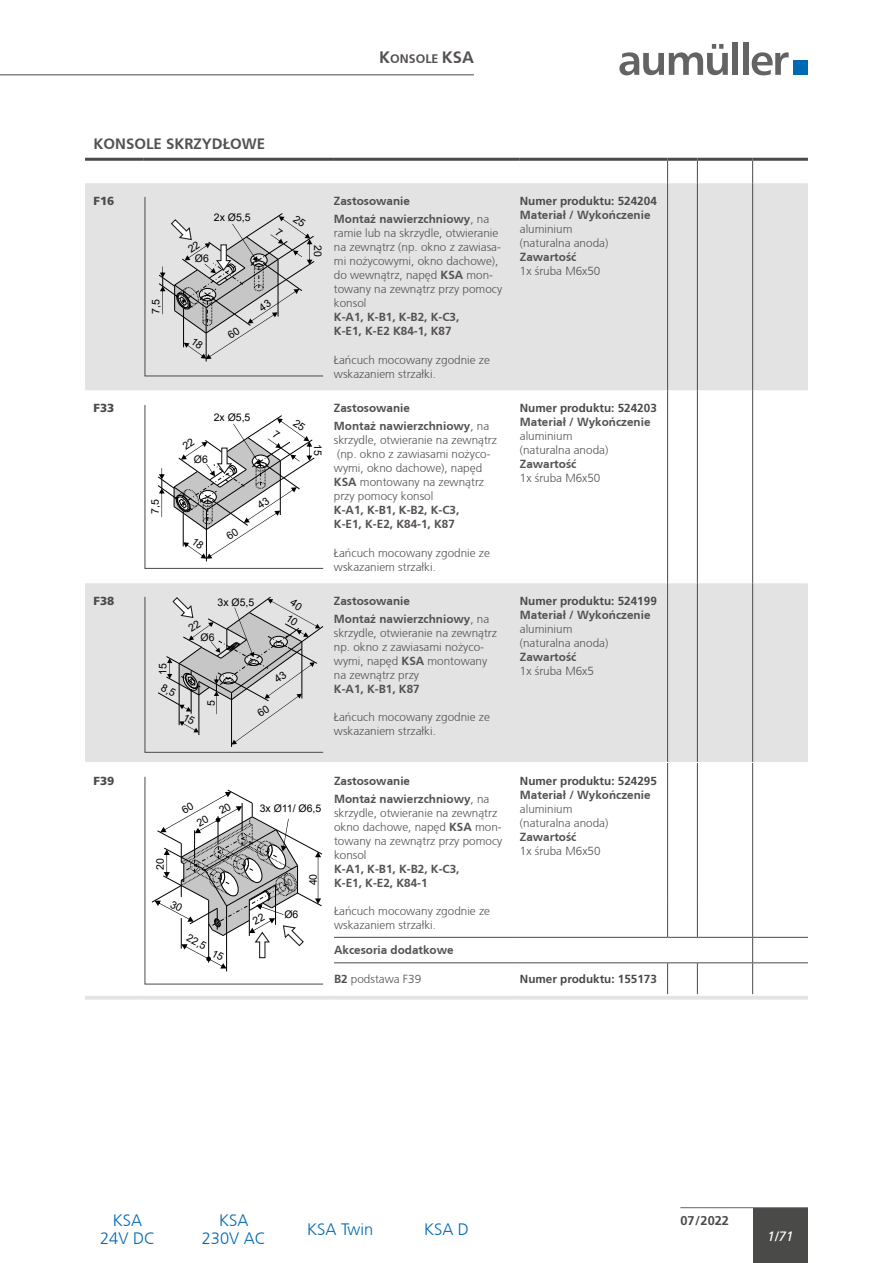
<style>
.page{position:relative;width:893px;height:1263px;background:#fff}
.page>*{position:absolute;margin:0;border:0;box-sizing:border-box;transform-origin:0 0}
.t1{font:300 16.5px/18px "Frutiger CE";color:#0069b4;text-align:center}
.t2{font:700 15px "Frutiger CE";color:#555152}
.t3{font:italic 13.5px "Frutiger LT";color:#fff}
.t4{font:700 12.75px "Frutiger LT Std";color:#4a4a49}
.t5{font:700 12.3px "Frutiger CE";color:#555152}
.t6{font:300 11.7px/14.1px "Frutiger CE";color:#555152}
.t7{font:700 11.7px/18.3px "Frutiger CE";color:#555152}
.t8{font:700 11.7px "Frutiger LT Std";color:#4a4a49}
.t9{font:900 11.7px "Frutiger LT Std";color:#4a4a49}
.t10{font:10.5px/15.3px "Arial";color:#000;text-align:center}
.s1{font-size:16.5px}
.s2{color:#4e4e50}
.s3{font-weight:300}
.s4{font-weight:700}
</style>
<div class="page">
<div style="left:753px;top:1208px;width:55px;height:55px;background:#4a4a49"></div>
<hr style="left:0;top:74px;width:474px;height:1px;background:#4a4a49">
<svg style="left:619px;top:44px;width:109px;height:31px"></svg>
<div style="left:733px;top:43px;width:5px;height:32px;background:#646363"></div>
<div style="left:743px;top:43px;width:5px;height:32px;background:#646363"></div>
<svg style="left:752px;top:52px;width:37px;height:23px"></svg>
<div style="left:793px;top:60px;width:15px;height:15px;background:#0069b4"></div>
<hr style="left:680px;top:1207px;width:128px;height:1px;background:#646363">
<hr style="left:85px;top:996px;width:723px;height:3px;background:#e3e3e3">
<hr style="left:667px;top:763px;width:1px;height:139px;background:#4a4a49">
<hr style="left:697px;top:763px;width:1px;height:139px;background:#4a4a49">
<hr style="left:752px;top:763px;width:1px;height:139px;background:#4a4a49">
<hr style="left:667px;top:902px;width:1px;height:35px;background:#4a4a49">
<hr style="left:697px;top:902px;width:1px;height:35px;background:#4a4a49">
<hr style="left:752px;top:902px;width:1px;height:35px;background:#4a4a49">
<hr style="left:334px;top:937px;width:186px;height:1px;background:#4a4a49">
<hr style="left:520px;top:937px;width:148px;height:1px;background:#4a4a49">
<svg style="left:668px;top:937px;width:29px;height:1px"></svg>
<hr style="left:697px;top:937px;width:56px;height:1px;background:#4a4a49">
<hr style="left:753px;top:937px;width:55px;height:1px;background:#4a4a49">
<svg style="left:752px;top:938px;width:1px;height:24px"></svg>
<hr style="left:334px;top:962px;width:186px;height:1px;background:#4a4a49">
<hr style="left:520px;top:962px;width:148px;height:1px;background:#4a4a49">
<svg style="left:668px;top:962px;width:29px;height:1px"></svg>
<hr style="left:667px;top:963px;width:1px;height:31px;background:#4a4a49">
<hr style="left:697px;top:962px;width:56px;height:1px;background:#4a4a49">
<hr style="left:697px;top:963px;width:1px;height:31px;background:#4a4a49">
<hr style="left:753px;top:962px;width:55px;height:1px;background:#4a4a49">
<hr style="left:752px;top:963px;width:1px;height:31px;background:#4a4a49">
<svg style="left:85px;top:183px;width:723px;height:579px;fill:#e3e3e3"></svg>
<hr style="left:85px;top:158px;width:59px;height:3px;background:#4a4a49">
<hr style="left:144px;top:158px;width:190px;height:3px;background:#4a4a49">
<hr style="left:334px;top:158px;width:186px;height:3px;background:#4a4a49">
<hr style="left:520px;top:158px;width:148px;height:3px;background:#4a4a49">
<hr style="left:668px;top:158px;width:29px;height:3px;background:#4a4a49">
<hr style="left:697px;top:158px;width:56px;height:3px;background:#4a4a49">
<hr style="left:753px;top:158px;width:55px;height:3px;background:#4a4a49">
<svg style="left:85px;top:159px;width:723px;height:24px"></svg>
<hr style="left:667px;top:183px;width:1px;height:207px;background:#4a4a49">
<hr style="left:697px;top:183px;width:1px;height:207px;background:#4a4a49">
<hr style="left:752px;top:183px;width:1px;height:207px;background:#4a4a49">
<hr style="left:667px;top:390px;width:1px;height:193px;background:#4a4a49">
<hr style="left:697px;top:390px;width:1px;height:193px;background:#4a4a49">
<hr style="left:752px;top:390px;width:1px;height:193px;background:#4a4a49">
<hr style="left:667px;top:583px;width:1px;height:179px;background:#4a4a49">
<hr style="left:697px;top:583px;width:1px;height:179px;background:#4a4a49">
<hr style="left:752px;top:583px;width:1px;height:179px;background:#4a4a49">
<svg style="left:144px;top:196px;width:180px;height:181px;background:#d0d0d0"></svg>
<svg style="left:144px;top:404px;width:180px;height:165px"></svg>
<svg style="left:144px;top:596px;width:180px;height:157px;background:#cdcdcd"></svg>
<svg style="left:144px;top:776px;width:180px;height:209px"></svg>
<p class="t5" style="left:379px;top:52px;width:96px"><span class="s1">K</span>ONSOLE <span class="s1">KSA</span></p>
<p class="t2" style="left:94px;top:135px;width:173px">KONSOLE SKRZYDŁOWE</p>
<p class="t9" style="left:94px;top:194px;width:22px">F16</p>
<p class="t7" style="left:334px;top:191px;width:157px"><span class="s2">Zastosowanie<br></span>Montaż nawierzchniowy<span class="s3">, na</span></p>
<p class="t6" style="left:334px;top:226px;width:170px">ramie lub na skrzydle, otwieranie na zewnątrz (np. okno z zawiasa&shy;mi nożycowymi, okno dachowe), do wewnątrz, napęd <span class="s4">KSA</span> mon&shy;towany na zewnątrz przy pomocy konsol</p>
<p class="t7" style="left:334px;top:310px;width:127px;line-height:14.1px">K-A1, K-B1, K-B2, K-C3,<br>K-E1, K-E2 K84-1, K87</p>
<p class="t6" style="left:334px;top:352px;width:158px">Łańcuch mocowany zgodnie ze wskazaniem strzałki.</p>
<p class="t10" style="left:214px;top:209px;width:38px">2x Ø5,5</p>
<p class="t10" style="left:326px;top:245px;width:13px;rotate:90deg">20</p>
<p class="t10" style="left:195px;top:251px;width:16px">Ø6</p>
<p class="t10" style="left:148px;top:314px;width:16px;rotate:-90deg">7,5</p>
<p class="t9" style="left:94px;top:401px;width:22px">F33</p>
<p class="t7" style="left:334px;top:398px;width:157px"><span class="s2">Zastosowanie<br></span>Montaż nawierzchniowy<span class="s3">, na</span></p>
<p class="t6" style="left:334px;top:433px;width:165px">skrzydle, otwieranie na zewnątrz (np. okno z zawiasami nożyco&shy;wymi, okno dachowe), napęd<br><span class="s4">KSA</span> montowany na zewnątrz przy pomocy konsol</p>
<p class="t7" style="left:334px;top:503px;width:127px;line-height:14.1px">K-A1, K-B1, K-B2, K-C3,<br>K-E1, K-E2, K84-1, K87</p>
<p class="t6" style="left:334px;top:545px;width:158px">Łańcuch mocowany zgodnie ze wskazaniem strzałki.</p>
<p class="t10" style="left:214px;top:410px;width:38px">2x Ø5,5</p>
<p class="t10" style="left:326px;top:444px;width:13px;rotate:90deg">15</p>
<p class="t10" style="left:194px;top:452px;width:16px">Ø6</p>
<p class="t10" style="left:147px;top:514px;width:16px;rotate:-90deg">7,5</p>
<p class="t9" style="left:94px;top:594px;width:22px">F38</p>
<p class="t7" style="left:334px;top:591px;width:157px"><span class="s2">Zastosowanie<br></span>Montaż nawierzchniowy<span class="s3">, na</span></p>
<p class="t6" style="left:334px;top:626px;width:165px">skrzydle, otwieranie na zewnątrz np. okno z zawiasami nożyco&shy;wymi, napęd <span class="s4">KSA</span> montowany na zewnątrz przy</p>
<p class="t7" style="left:334px;top:680px;width:87px">K-A1, K-B1, K87</p>
<p class="t6" style="left:334px;top:710px;width:158px">Łańcuch mocowany zgodnie ze wskazaniem strzałki.</p>
<p class="t10" style="left:218px;top:595px;width:38px">3x Ø5,5</p>
<p class="t10" style="left:296px;top:595px;width:18px;rotate:34deg">40<br>10</p>
<p class="t10" style="left:200px;top:630px;width:16px">Ø6</p>
<p class="t10" style="left:155px;top:675px;width:13px;rotate:-90deg">15</p>
<p class="t10" style="left:203px;top:706px;width:7px;rotate:-90deg">5</p>
<p class="t9" style="left:94px;top:773px;width:22px">F39</p>
<p class="t7" style="left:334px;top:771px;width:157px"><span class="s2">Zastosowanie<br></span>Montaż nawierzchniowy<span class="s3">, na</span></p>
<p class="t6" style="left:334px;top:806px;width:170px">skrzydle, otwieranie na zewnątrz okno dachowe, napęd <span class="s4">KSA</span> mon&shy;towany na zewnątrz przy pomocy konsol</p>
<p class="t7" style="left:334px;top:862px;width:127px;line-height:14.1px">K-A1, K-B1, K-B2, K-C3,<br>K-E1, K-E2, K84-1</p>
<p class="t6" style="left:334px;top:904px;width:158px">Łańcuch mocowany zgodnie ze wskazaniem strzałki.</p>
<p class="t10" style="left:184px;top:799px;width:13px;line-height:18.8px;text-align:left;text-indent:-7px;rotate:-30deg">60<br>20</p>
<p class="t10" style="left:260px;top:801px;width:63px">3x Ø11/ Ø6,5</p>
<p class="t10" style="left:152px;top:870px;width:13px;rotate:-90deg">20</p>
<p class="t10" style="left:305px;top:885px;width:13px;rotate:-90deg">40</p>
<p class="t10" style="left:284px;top:907px;width:16px">Ø6</p>
<p class="t8" style="left:520px;top:194px;width:138px">Numer produktu: 524204</p>
<p class="t7" style="left:520px;top:206px;width:132px">Materiał / Wykończenie</p>
<p class="t6" style="left:520px;top:222px;width:90px">aluminium (naturalna anoda)</p>
<p class="t7" style="left:520px;top:248px;width:58px">Zawartość</p>
<p class="t6" style="left:520px;top:264px;width:82px">1x śruba M6x50</p>
<p class="t8" style="left:520px;top:401px;width:138px">Numer produktu: 524203</p>
<p class="t7" style="left:520px;top:413px;width:132px">Materiał / Wykończenie</p>
<p class="t6" style="left:520px;top:429px;width:90px">aluminium (naturalna anoda)</p>
<p class="t7" style="left:520px;top:455px;width:58px">Zawartość</p>
<p class="t6" style="left:520px;top:471px;width:82px">1x śruba M6x50</p>
<p class="t8" style="left:520px;top:594px;width:138px">Numer produktu: 524199</p>
<p class="t7" style="left:520px;top:606px;width:132px">Materiał / Wykończenie</p>
<p class="t6" style="left:520px;top:622px;width:90px">aluminium (naturalna anoda)</p>
<p class="t7" style="left:520px;top:648px;width:58px">Zawartość</p>
<p class="t6" style="left:520px;top:664px;width:76px">1x śruba M6x5</p>
<p class="t8" style="left:520px;top:773px;width:138px">Numer produktu: 524295</p>
<p class="t7" style="left:520px;top:785px;width:132px">Materiał / Wykończenie</p>
<p class="t6" style="left:520px;top:801px;width:90px">aluminium (naturalna anoda)</p>
<p class="t7" style="left:520px;top:828px;width:58px">Zawartość</p>
<p class="t6" style="left:520px;top:844px;width:82px">1x śruba M6x50</p>
<p class="t10" style="left:191px;top:930px;width:43px;rotate:27deg">22,5 15</p>
<p class="t7" style="left:334px;top:941px;width:121px">Akcesoria dodatkowe</p>
<p class="t6" style="left:334px;top:972px;width:89px"><span class="s4">B2</span> podstawa F39</p>
<p class="t8" style="left:520px;top:972px;width:138px">Numer produktu: 155173</p>
<h1 class="t1" style="left:100px;top:1211px;width:57px">KSA<br>24V DC</h1>
<h1 class="t1" style="left:202px;top:1211px;width:66px">KSA<br>230V AC</h1>
<h1 class="t1" style="left:307px;top:1220px;width:68px">KSA Twin</h1>
<h1 class="t1" style="left:424px;top:1220px;width:46px">KSA D</h1>
<p class="t4" style="left:680px;top:1213px;width:50px">07/2022</p>
<p class="t3" style="left:767px;top:1229px;width:28px">1/71</p>
</div>
